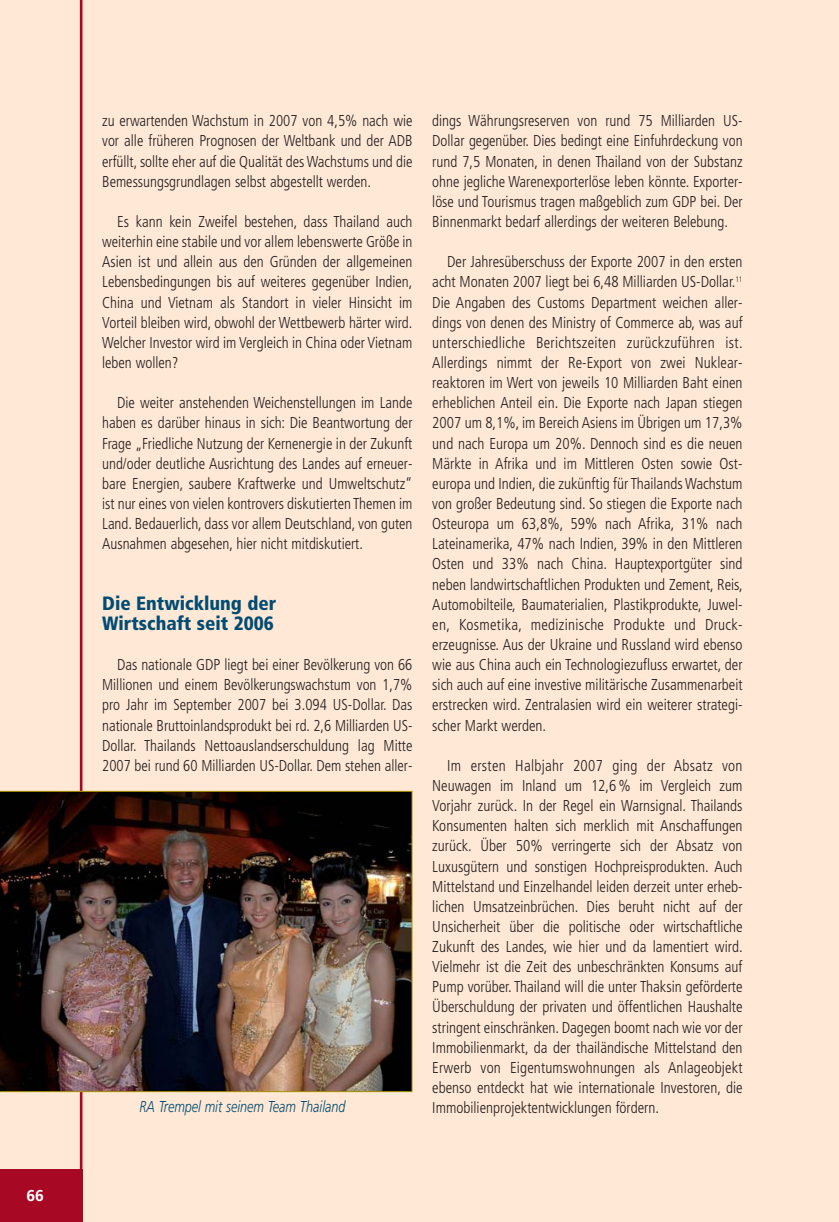
<style>
.page{position:relative;width:839px;height:1222px;background:#fff}
.page>*{position:absolute;margin:0;border:0;box-sizing:border-box;transform-origin:0 0}
.t1{font:900 condensed 19.25px/20.1px "Frutiger";color:#004c73}
.t2{font:300 condensed 15.75px/20.1px "Frutiger";color:#231f20;text-align:justify;scale:.96 1}
.t3{font:300 condensed 15.75px/20.1px "Frutiger";color:#231f20;text-align:justify;scale:.95 1}
.t4{font:italic 300 15.75px "Frutiger";color:#004c73;scale:.8 1}
.t5{font:700 15.75px "Frutiger";color:#fff}
</style>
<div class="page">
<div style="left:0;top:0;width:838px;height:1221px;background:#ffe8d5"></div>
<hr style="left:80px;top:0;width:2px;height:1221px;background:#a70924">
<div style="left:0;top:1169px;width:82px;height:52px;background:#a70924"></div>
<img style="left:0;top:790px;width:412px;height:301px">
<p class="t5" style="left:26px;top:1188px;width:19px">66</p>
<p class="t3" style="left:102px;top:112px;width:328px">zu erwartenden Wachstum in 2007 von 4,5% nach wie vor alle früheren Prognosen der Weltbank und der ADB erfüllt, sollte eher auf die Qualität des Wachstums und die Bemessungsgrundlagen selbst abgestellt werden.</p>
<p class="t3" style="left:102px;top:213px;width:328px;text-indent:15px">Es kann kein Zweifel bestehen, dass Thailand auch weiterhin eine stabile und vor allem lebenswerte Größe in Asien ist und allein aus den Gründen der allgemeinen Lebensbedingungen bis auf weiteres gegenüber Indien, China und Vietnam als Standort in vieler Hinsicht im Vorteil bleiben wird, obwohl der Wettbewerb härter wird.<br>Welcher Investor wird im Vergleich in China oder Vietnam leben wollen?</p>
<p class="t3" style="left:102px;top:394px;width:328px;text-indent:15px">Die weiter anstehenden Weichenstellungen im Lande haben es darüber hinaus in sich: Die Beantwortung der Frage „Friedliche Nutzung der Kernenergie in der Zukunft und/oder deutliche Ausrichtung des Landes auf erneuer&shy;bare Energien, saubere Kraftwerke und Umweltschutz“ ist nur eines von vielen kontrovers diskutierten Themen im Land. Bedauerlich, dass vor allem Deutschland, von guten Ausnahmen abgesehen, hier nicht mitdiskutiert.</p>
<p class="t1" style="left:102px;top:594px;width:175px">Die Entwicklung der<br>Wirtschaft seit 2006</p>
<p class="t3" style="left:102px;top:655px;width:328px;text-indent:15px">Das nationale GDP liegt bei einer Bevölkerung von 66<br>Millionen und einem Bevölkerungswachstum von 1,7% pro Jahr im September 2007 bei 3.094 US-Dollar. Das nationale Bruttoinlandsprodukt bei rd. 2,6 Milliarden US-Dollar. Thailands Nettoauslands erschuldung lag Mitte 2007 bei rund 60 Milliarden US-Dollar. Dem stehen aller-</p>
<p class="t4" style="left:139px;top:1099px;width:259px">RA Trempel mit seinem Team Thailand</p>
<p class="t3" style="left:432px;top:112px;width:328px">dings Währungsreserven von rund 75 Milliarden US-Dollar gegenüber. Dies bedingt eine Einfuhrdeckung von rund 7,5 Monaten, in denen Thailand von der Substanz ohne jegliche Waren exporterlöse leben könnte. Export er - löse und Tourismus tragen maßgeblich zum GDP bei. Der Binnenmarkt bedarf allerdings der weiteren Beleb ung.</p>
<p class="t2" style="left:432px;top:253px;width:325px;text-indent:15px">Der Jahresüberschuss der Exporte 2007 in den ersten acht Monaten 2007 liegt bei 6,48 Milliarden US-Dollar.<sup>11<br></sup>Die Angaben des Customs Department weichen aller&shy;dings von denen des Ministry of Commerce ab, was auf unterschiedliche Berichtszeiten zurückzuführen ist.<br>Allerdings nimmt der Re-Export von zwei Nuklear - reaktoren im Wert von jeweils 10 Milliarden Baht einen erheblichen Anteil ein. Die Exporte nach Japan stiegen 2007 um 8,1%, im Bereich Asiens im Übrigen um 17,3% und nach Europa um 20%. Dennoch sind es die neuen Märkte in Afrika und im Mittleren Osten sowie Ost - europa und Indien, die zu künftig für Thailands Wachstum von großer Bedeutung sind. So stiegen die Exporte nach Osteuropa um 63,8%, 59% nach Afrika, 31% nach Lateinamerika, 47% nach Indien, 39% in den Mittleren Osten und 33% nach China. Hauptexport güter sind neben landwirtschaftlichen Produkten und Zement, Reis, Auto mobilteile, Baumaterialien, Plastik produkte, Juwel - en, Kosmetika, medizinische Produkte und Druck - erzeugnisse. Aus der Ukraine und Russland wird ebenso wie aus China auch ein Technologie zufluss erwartet, der sich auch auf eine investive militärische Zusammenarbeit erstrecken wird. Zentral asien wird ein weiterer strategi&shy;scher Markt werden.</p>
<p class="t2" style="left:432px;top:756px;width:324px;text-indent:15px">Im ersten Halbjahr 2007 ging der Absatz von Neuwagen im Inland um 12,6 % im Vergleich zum Vorjahr zurück. In der Regel ein Warnsignal. Thailands Konsumenten halten sich merklich mit Anschaffungen zurück. Über 50% verringerte sich der Absatz von Luxusgütern und sonstigen Hochpreisprodukten. Auch Mittelstand und Einzelhandel leiden derzeit unter erheb&shy;lichen Umsatzeinbrüchen. Dies beruht nicht auf der Unsicherheit über die politische oder wirtschaftliche Zukunft des Landes, wie hier und da lamentiert wird.<br>Vielmehr ist die Zeit des unbeschränkten Konsums auf Pump vorüber. Thailand will die unter Thaksin geförderte Überschuldung der privaten und öffentlichen Haushalte stringent einschränken. Dagegen boomt nach wie vor der Immobilienmarkt, da der thailändische Mittelstand den Erwerb von Eigentumswohnungen als Anlageobjekt ebenso entdeckt hat wie internationale Investoren, die Immobilienprojektentwicklungen fördern.</p>
</div>
